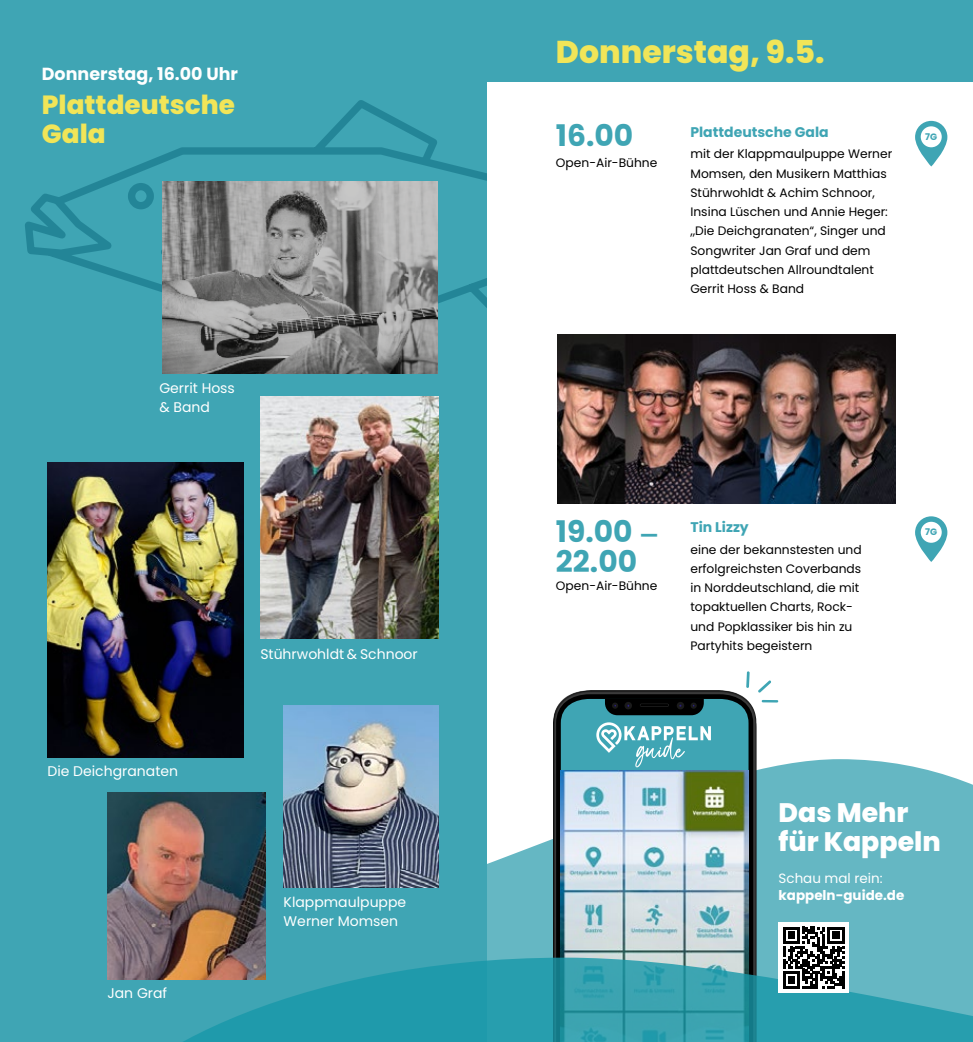
<style>
.page{position:relative;width:973px;height:1042px;background:#fff}
.page>*{position:absolute;margin:0;border:0;box-sizing:border-box;transform-origin:0 0}
.t1{font:800 31.5px "Poppins";color:#f1e558}
.t2{font:700 29.75px/29.8px "Poppins";color:#3fa5b4}
.t3{font:800 26.78px/28.9px "Poppins";color:#fff}
.t4{font:800 26.25px/29.8px "Poppins";color:#f1e558}
.t5{font:700 17.5px "Poppins";color:#fff}
.t6{font:14px/19.2px "Poppins";color:#fff}
.t7{font:700 14px "Poppins";color:#3fa5b4}
.t8{font:700 13.47px "Poppins";color:#fff}
.t9{font:13.47px "Poppins";color:#fff}
.t10{font:12.25px/19.2px "Poppins";color:#000}
.t11{font:700 9.28px "Poppins";color:#3fa5b4}
.s1{font-size:19.25px}
</style>
<div class="page">
<div style="left:0;top:0;width:486px;height:1042px;background:#3fa5b4"></div>
<svg style="left:107px;top:759px;width:865px;height:198px;fill:#65b7c3"></svg>
<svg style="left:915px;top:121px;width:32px;height:45px"></svg>
<svg style="left:915px;top:516px;width:32px;height:46px"></svg>
<img style="left:553px;top:690px;width:203px;height:267px">
<svg style="left:556px;top:694px;width:197px;height:263px;background:#16191a"></svg>
<svg style="left:560px;top:699px;width:188px;height:72px;background:#3c9cab"></svg>
<img style="left:560px;top:771px;width:188px;height:186px">
<svg style="left:605px;top:699px;width:98px;height:16px;background:#05090a"></svg>
<hr style="left:639px;top:704px;width:29px;height:2px;background:#333">
<hr style="left:640px;top:704px;width:28px;height:2px;background:#000">
<svg style="left:596px;top:722px;width:114px;height:45px;background:#69b8c4"></svg>
<div style="left:486px;top:0;width:486px;height:82px;background:#3fa5b4"></div>
<img style="left:260px;top:396px;width:178px;height:242px">
<img style="left:47px;top:462px;width:196px;height:296px">
<img style="left:557px;top:334px;width:338px;height:169px">
<svg style="left:107px;top:957px;width:865px;height:85px;fill:#279eae"></svg>
<div style="left:778px;top:922px;width:70px;height:71px;background:#fff"></div>
<svg style="left:783px;top:927px;width:61px;height:61px"></svg>
<svg style="left:761px;top:700px;width:17px;height:2px"></svg>
<svg style="left:758px;top:680px;width:13px;height:13px"></svg>
<svg style="left:746px;top:671px;width:3px;height:17px"></svg>
<img style="left:107px;top:793px;width:158px;height:186px">
<img style="left:283px;top:705px;width:155px;height:182px">
<svg style="left:25px;top:100px;width:461px;height:265px"></svg>
<img style="left:162px;top:181px;width:275px;height:192px">
<h3 class="t5" style="left:42px;top:63px;width:197px">Donnerstag, 16.00 Uhr</h3>
<h3 class="t4" style="left:42px;top:90px;width:194px">Plattdeutsche<br>Gala</h3>
<p class="t6" style="left:159px;top:379px;width:77px">Gerrit Hoss &amp; Band</p>
<p class="t6" style="left:47px;top:762px;width:132px">Die Deichgranaten</p>
<p class="t6" style="left:107px;top:983px;width:61px">Jan Graf</p>
<p class="t6" style="left:260px;top:645px;width:159px">Stührwohldt &amp; Schnoor</p>
<p class="t6" style="left:283px;top:892px;width:124px">Klappmaulpuppe<br>Werner Momsen</p>
<h1 class="t1" style="left:556px;top:34px;width:270px">Donnerstag, 9.5.</h1>
<h2 class="t2" style="left:556px;top:121px;width:79px">16.00</h2>
<p class="t10" style="left:556px;top:153px;width:103px">Open-Air-Bühne</p>
<p class="t7" style="left:690px;top:123px;width:140px">Plattdeutsche Gala</p>
<p class="t10" style="left:690px;top:144px;width:203px">mit der Klappmaulpuppe Werner<br>Momsen, den Musikern Matthias<br>Stührwohldt &amp; Achim Schnoor,<br>Insina Lüschen und Annie Heger: „Die Deichgranaten“, Singer und<br>Songwriter Jan Graf und dem plattdeutschen Allroundtalent<br>Gerrit Hoss &amp; Band</p>
<p class="t11" style="left:925px;top:131px;width:13px">7G</p>
<h2 class="t2" style="left:556px;top:517px;width:105px">19.00 <span class="s1">–<br></span>22.00</h2>
<p class="t10" style="left:556px;top:576px;width:103px">Open-Air-Bühne</p>
<p class="t7" style="left:690px;top:519px;width:60px">Tin Lizzy</p>
<p class="t10" style="left:690px;top:540px;width:173px">eine der bekannstesten und erfolgreichsten Coverbands in Norddeutschland, die mit topaktuellen Charts, Rock&shy;und Popklassiker bis hin zu<br>Partyhits begeistern</p>
<p class="t11" style="left:925px;top:527px;width:13px">7G</p>
<h3 class="t3" style="left:778px;top:798px;width:164px">Das Mehr für Kappeln</h3>
<p class="t9" style="left:778px;top:871px;width:106px">Schau mal rein:</p>
<p class="t8" style="left:778px;top:887px;width:127px">kappeln-guide.de</p>
</div>
